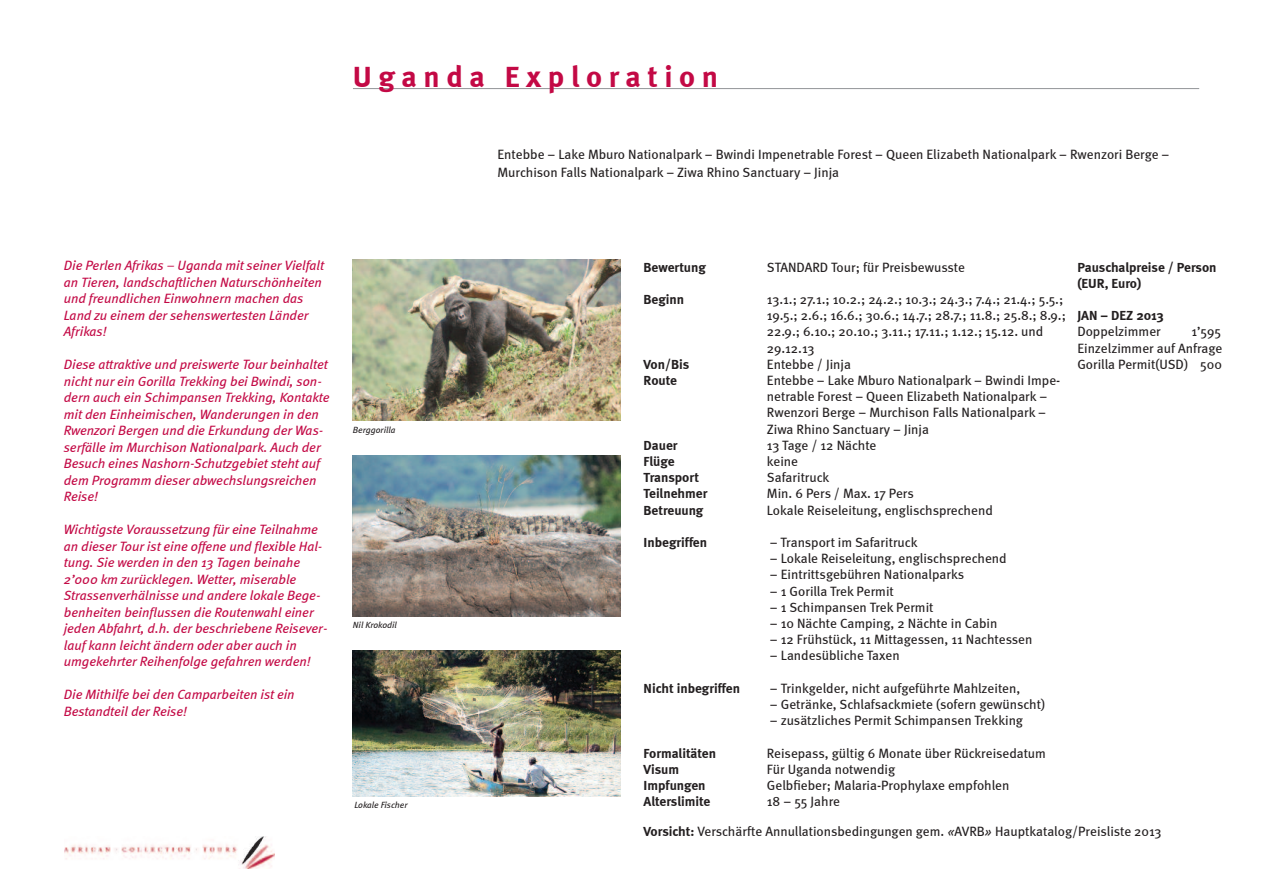
<style>
.page{position:relative;width:1263px;height:893px;background:#fff}
.page>*{position:absolute;margin:0;border:0;box-sizing:border-box;transform-origin:0 0}
.t1{font:700 30px "Meta";letter-spacing:.22em;color:#c30945}
.t2{font:13.5px/16.2px "Meta";color:#231f20}
.t3{font:italic 13.5px/16.5px "Meta";color:#c30945}
.t4{font:700 13.5px/16.2px "Meta";color:#231f20}
.t5{font:13.5px/18px "Meta Book LF";color:#231f20}
.t6{font:italic 9px "Meta Book LF";color:#231f20}
.s1{font-family:"Meta Book LF"}
.s2{font-weight:700}
.s3{font-style:italic}
</style>
<div class="page">
<hr style="left:353px;top:88px;width:846px;height:1px;background:#939598">
<img style="left:353px;top:455px;width:268px;height:162px">
<img style="left:353px;top:259px;width:268px;height:162px">
<img style="left:353px;top:651px;width:268px;height:145px">
<img style="left:65px;top:836px;width:210px;height:32px">
<h1 class="t1" style="left:353px;top:59px;width:367px">Uganda Exploration</h1>
<p class="t5" style="left:497px;top:145px;width:673px">Entebbe – Lake Mburo Nationalpark – Bwindi Impenetrable Forest – Queen Elizabeth Nationalpark – Rwenzori Berge –<br>Murchison Falls Nationalpark – Ziwa Rhino Sanctuary – Jinja</p>
<p class="t3" style="left:64px;top:257px;width:262px">Die Perlen Afrikas – Uganda mit seiner Vielfalt an Tieren, landschaftlichen Naturschönheiten und freundlichen Einwohnern machen das Land zu einem der sehenswertesten Länder Afrikas!</p>
<p class="t3" style="left:64px;top:356px;width:267px">Diese attraktive und preiswerte Tour beinhaltet nicht nur ein Gorilla Trekking bei Bwindi, son&shy;dern auch ein Schimpansen Trekking, Kontakte mit den Einheimischen, Wanderungen in den Rwenzori Bergen und die Erkundung der Was&shy;serfälle im Murchison Nationalpark. Auch der Besuch eines Nashorn-Schutzgebiet steht auf dem Programm dieser abwechslungsreichen Reise!</p>
<p class="t3" style="left:64px;top:521px;width:265px">Wichtigste Voraussetzung für eine Teilnahme an dieser Tour ist eine offene und flexible Hal&shy;tung. Sie werden in den 13 Tagen beinahe 2’000 km zurücklegen. Wetter, miserable Strassenverhälnisse und andere lokale Bege&shy;benheiten beinflussen die Routenwahl einer jeden Abfahrt, d.h. der beschriebene Reisever&shy;lauf kann leicht ändern oder aber auch in umgekehrter Reihenfolge gefahren werden!</p>
<p class="t3" style="left:64px;top:686px;width:232px">Die Mithilfe bei den Camparbeiten ist ein<br>Bestandteil der Reise!</p>
<p class="t6" style="left:353px;top:424px;width:44px">Berggorilla</p>
<p class="t6" style="left:353px;top:620px;width:45px">Nil Krokodil</p>
<p class="t6" style="left:354px;top:800px;width:55px">Lokale Fischer</p>
<p class="t4" style="left:644px;top:259px;width:64px">Bewertung</p>
<p class="t4" style="left:644px;top:291px;width:42px">Beginn</p>
<p class="t4" style="left:644px;top:356px;width:47px">Von/Bis<br>Route</p>
<p class="t4" style="left:644px;top:437px;width:65px">Dauer<br>Flüge<br>Transport<br>Teilnehmer<br>Betreuung</p>
<p class="t4" style="left:644px;top:534px;width:65px">Inbegriffen</p>
<p class="t4" style="left:644px;top:680px;width:98px">Nicht inbegriffen</p>
<p class="t4" style="left:644px;top:745px;width:74px">Formalitäten<br>Visum<br>Impfungen<br>Alterslimite</p>
<p class="t2" style="left:767px;top:259px;width:200px">STANDARD Tour; für Preisbewusste</p>
<p class="t2" style="left:767px;top:291px;width:300px">13.1.; 27.1.; 10.2.; 24.2.; 10.3.; 24.3.; 7.4.; 21.4.; 5.5.; 19.5.; 2.6.; 16.6.; 30.6.; 14.7.; 28.7.; 11.8.; 25.8.; 8.9.; 22.9.; 6.10.; 20.10.; 3.11.; 17.11.; 1.12.; 15.12. und 29.12.13<br>Entebbe / Jinja<br>Entebbe – Lake Mburo Nationalpark – Bwindi Impe&shy;netrable Forest – Queen Elizabeth Nationalpark – Rwenzori Berge – Murchison Falls Nationalpark – Ziwa Rhino Sanctuary – Jinja<br>13 Tage / 12 Nächte<br>keine<br>Safaritruck<br>Min. 6 Pers / Max. 17 Pers<br>Lokale Reiseleitung, englischsprechend</p>
<p class="t2" style="left:770px;top:534px;width:149px">– Transport im Safaritruck</p>
<p class="t2" style="left:770px;top:550px;width:238px">– Lokale Reiseleitung, englischsprechend</p>
<p class="t2" style="left:770px;top:566px;width:196px">– Eintrittsgebühren Nationalparks</p>
<p class="t2" style="left:770px;top:583px;width:125px">– 1 Gorilla Trek Permit</p>
<p class="t2" style="left:770px;top:599px;width:165px">– 1 Schimpansen Trek Permit</p>
<p class="t2" style="left:770px;top:615px;width:229px">– 10 Nächte Camping, 2 Nächte in Cabin</p>
<p class="t2" style="left:770px;top:631px;width:264px">– 12 Frühstück, 11 Mittagessen, 11 Nachtessen</p>
<p class="t2" style="left:770px;top:647px;width:131px">– Landesübliche Taxen</p>
<p class="t2" style="left:770px;top:680px;width:252px"><span class="s1">–</span> Trinkgelder, nicht aufgeführte Mahlzeiten,</p>
<p class="t2" style="left:770px;top:696px;width:277px"><span class="s1">–</span> Getränke, Schlafsackmiete (sofern gewünscht)</p>
<p class="t2" style="left:770px;top:712px;width:255px">– zusätzliches Permit Schimpansen Trekking</p>
<p class="t2" style="left:767px;top:745px;width:281px">Reisepass, gültig 6 Monate über Rückreisedatum<br>Für Uganda notwendig<br>Gelbfieber; Malaria-Prophylaxe empfohlen<br>18 – 55 Jahre</p>
<p class="t4" style="left:1077px;top:259px;width:141px">Pauschalpreise / Person (EUR, Euro)</p>
<p class="t4" style="left:1077px;top:307px;width:88px">JAN – DEZ 2013</p>
<p class="t2" style="left:1077px;top:323px;width:85px">Doppelzimmer</p>
<p class="t2" style="left:1077px;top:323px;width:146px;text-align:justify;text-indent:114px">1’595<br>Einzelzimmer auf Anfrage Gorilla Permit(USD) 500</p>
<p class="t2" style="left:644px;top:823px;width:519px"><span class="s2">Vorsicht:</span> Verschärfte Annullationsbedingungen gem. <span class="s3">«</span>AVRB<span class="s3">»</span> Hauptkatalog/Preisliste 2013</p>
</div>
